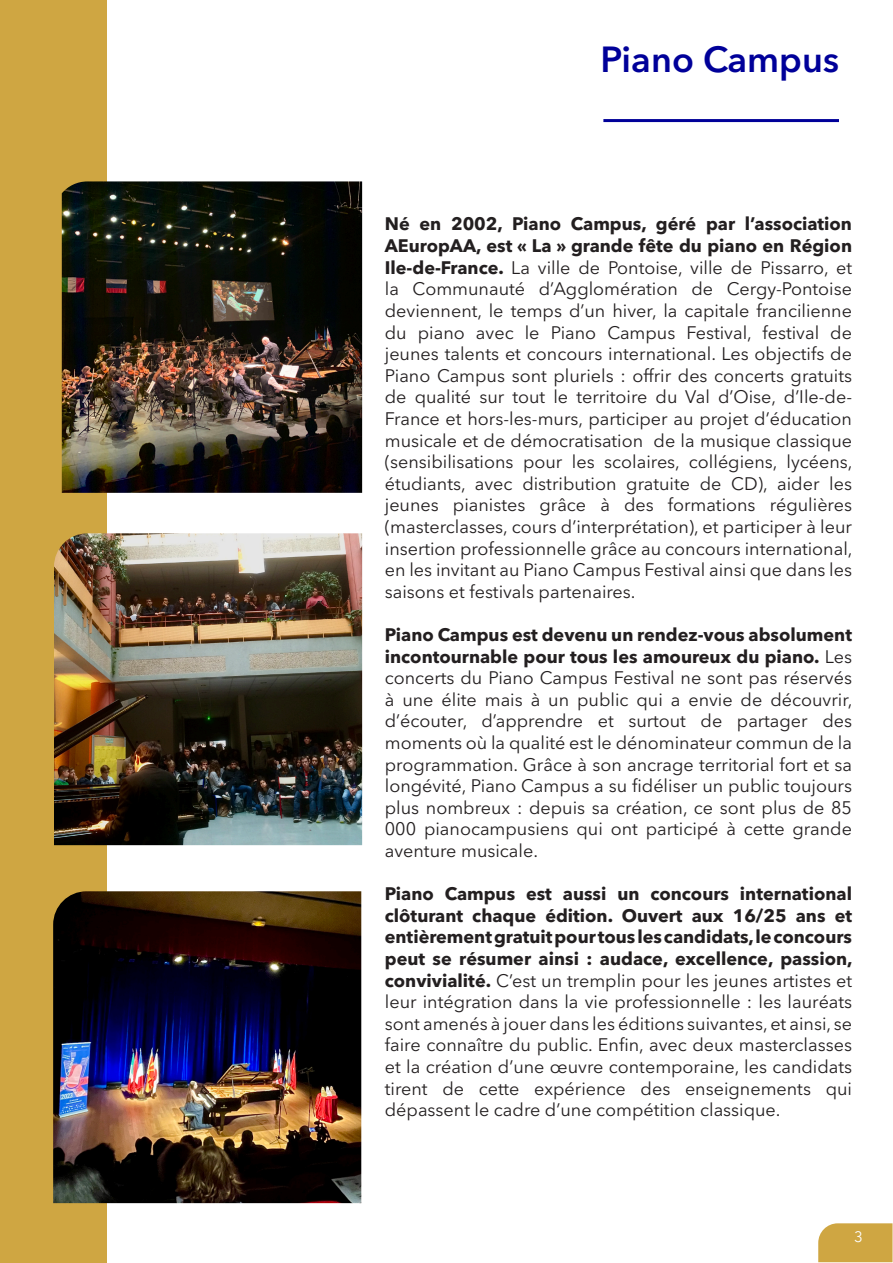
<style>
.page{position:relative;width:893px;height:1263px;background:#fff}
.page>*{position:absolute;margin:0;border:0;box-sizing:border-box;transform-origin:0 0}
.t1{font:600 36px "Avenir Next Cyr";color:#009}
.t2{font:18px/21.6px "Avenir Next Cyr";color:#231f20;text-align:justify}
.t3{font:15px "Avenir Next Cyr";color:#fff}
.s1{font-weight:700}
</style>
<div class="page">
<div style="left:0;top:0;width:106px;height:1263px;background:#cfa642"></div>
<hr style="left:603px;top:119px;width:236px;height:3px;background:#009">
<img style="left:62px;top:181px;width:300px;height:312px">
<img style="left:54px;top:533px;width:308px;height:312px">
<img style="left:53px;top:891px;width:308px;height:312px">
<div style="left:818px;top:1223px;width:74px;height:39px;background:#cfa642"></div>
<p class="t1" style="left:600px;top:37px;width:240px">Piano Campus</p>
<p class="t2" style="left:385px;top:213px;width:469px"><span class="s1">Né en 2002, Piano Campus, géré par l’association AEuropAA, est « La » grande fête du piano en Région Ile-de-France.</span> La ville de Pontoise, ville de Pissarro, et la Communauté d’Agglomération de Cergy-Pontoise deviennent, le temps d’un hiver, la capitale francilienne du piano avec le Piano Campus Festival, festival de jeunes talents et concours international. Les objectifs de Piano Campus sont pluriels : offrir des concerts gratuits de qualité sur tout le territoire du Val d’Oise, d’Ile-de-France et hors-les-murs, participer au projet d’éducation musicale et de démocratisation de la musique classique (sensibilisations pour les scolaires, collégiens, lycéens, étudiants, avec distribution gratuite de CD), aider les jeunes pianistes grâce à des formations régulières (masterclasses, cours d’interprétation), et participer à leur insertion professionnelle grâce au concours international, en les invitant au Piano Campus Festival ainsi que dans les saisons et festivals partenaires.</p>
<p class="t2" style="left:385px;top:624px;width:469px"><span class="s1">Piano Campus est devenu un rendez-vous absolument incontournable pour tous les amoureux du piano.</span> Les concerts du Piano Campus Festival ne sont pas réservés à une élite mais à un public qui a envie de découvrir, d’écouter, d’apprendre et surtout de partager des moments où la qualité est le dénominateur commun de la programmation. Grâce à son ancrage territorial fort et sa longévité, Piano Campus a su fidéliser un public toujours plus nombreux : depuis sa création, ce sont plus de 85<br>000 pianocampusiens qui ont participé à cette grande aventure musicale.</p>
<p class="t2" style="left:385px;top:883px;width:469px"><span class="s1">Piano Campus est aussi un concours international clôturant chaque édition. Ouvert aux 16/25 ans et entièrement gratuit pour tous les candidats, le concours peut se résumer ainsi : audace, excellence, passion, convivialité.</span> C’est un tremplin pour les jeunes artistes et leur intégration dans la vie professionnelle : les lauréats sont amenés à jouer dans les éditions suivantes, et ainsi, se faire connaître du public. Enfin, avec deux masterclasses et la création d’une œuvre contemporaine, les candidats tirent de cette expérience des enseignements qui dépassent le cadre d’une compétition classique.</p>
<p class="t3" style="left:854px;top:1228px;width:10px">3</p>
</div>
